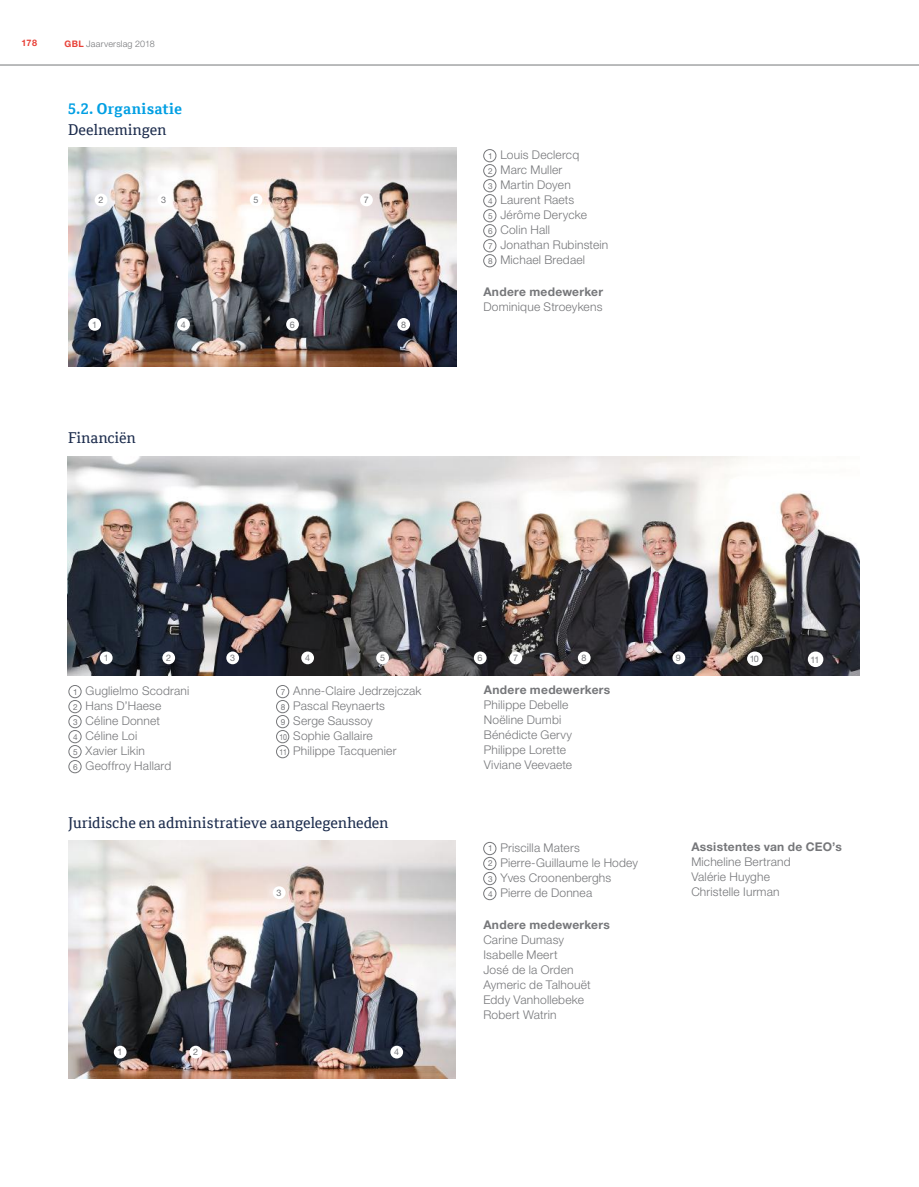
<style>
.page{position:relative;width:919px;height:1187px;background:#fff}
.page>*{position:absolute;margin:0;border:0;box-sizing:border-box;transform-origin:0 0}
.t1{font:15px "Cordale";letter-spacing:.005em;color:#1b2b4c}
.t2{font:700 15px "Cordale";letter-spacing:.005em;color:#009fe3}
.t3{font:300 12px/15px "Helvetica Neue LT Std";letter-spacing:.015em;color:#76777a}
.t4{font:700 12px "Helvetica Neue LT Std";letter-spacing:.025em;color:#76777a}
.t5{font:9px "Helvetica Neue LT Std";color:#76777a}
.t6{font:300 9px "Helvetica Neue LT Std";letter-spacing:.02em;color:#76777a}
.t7{font:700 9px "Helvetica Neue LT Std";color:#e84138}
.s1{font-weight:700;color:#e84138}
.s2{font-weight:400;font-size:8.25px}
</style>
<div class="page">
<div style="left:483px;top:149px;width:13px;height:13px;border:1px solid #76777a;border-radius:50%"></div>
<div style="left:483px;top:164px;width:13px;height:13px;border:1px solid #76777a;border-radius:50%"></div>
<div style="left:483px;top:179px;width:13px;height:13px;border:1px solid #76777a;border-radius:50%"></div>
<div style="left:483px;top:194px;width:13px;height:13px;border:1px solid #76777a;border-radius:50%"></div>
<div style="left:483px;top:209px;width:13px;height:13px;border:1px solid #76777a;border-radius:50%"></div>
<div style="left:483px;top:224px;width:13px;height:13px;border:1px solid #76777a;border-radius:50%"></div>
<div style="left:483px;top:239px;width:13px;height:13px;border:1px solid #76777a;border-radius:50%"></div>
<div style="left:483px;top:254px;width:13px;height:13px;border:1px solid #76777a;border-radius:50%"></div>
<img style="left:69px;top:147px;width:387px;height:219px">
<div style="left:177px;top:318px;width:13px;height:13px;background:#fff;border-radius:50%"></div>
<div style="left:95px;top:193px;width:12px;height:13px;background:#fff;border-radius:50%"></div>
<div style="left:157px;top:193px;width:13px;height:13px;background:#fff;border-radius:50%"></div>
<div style="left:360px;top:193px;width:13px;height:13px;background:#fff;border-radius:50%"></div>
<div style="left:397px;top:318px;width:13px;height:13px;background:#fff;border-radius:50%"></div>
<div style="left:286px;top:318px;width:13px;height:13px;background:#fff;border-radius:50%"></div>
<div style="left:88px;top:318px;width:13px;height:13px;background:#fff;border-radius:50%"></div>
<div style="left:250px;top:193px;width:12px;height:13px;background:#fff;border-radius:50%"></div>
<div style="left:483px;top:842px;width:13px;height:12px;border:1px solid #76777a;border-radius:50%"></div>
<div style="left:483px;top:857px;width:13px;height:12px;border:1px solid #76777a;border-radius:50%"></div>
<div style="left:483px;top:872px;width:13px;height:12px;border:1px solid #76777a;border-radius:50%"></div>
<div style="left:483px;top:887px;width:13px;height:12px;border:1px solid #76777a;border-radius:50%"></div>
<img style="left:68px;top:840px;width:388px;height:238px">
<div style="left:189px;top:1045px;width:13px;height:13px;background:#fff;border-radius:50%"></div>
<div style="left:273px;top:886px;width:12px;height:13px;background:#fff;border-radius:50%"></div>
<div style="left:114px;top:1045px;width:12px;height:13px;background:#fff;border-radius:50%"></div>
<div style="left:390px;top:1045px;width:13px;height:13px;background:#fff;border-radius:50%"></div>
<div style="left:69px;top:685px;width:12px;height:13px;border:1px solid #76777a;border-radius:50%"></div>
<div style="left:69px;top:700px;width:12px;height:13px;border:1px solid #76777a;border-radius:50%"></div>
<div style="left:69px;top:715px;width:12px;height:13px;border:1px solid #76777a;border-radius:50%"></div>
<div style="left:69px;top:730px;width:12px;height:13px;border:1px solid #76777a;border-radius:50%"></div>
<div style="left:69px;top:745px;width:12px;height:13px;border:1px solid #76777a;border-radius:50%"></div>
<div style="left:69px;top:760px;width:12px;height:13px;border:1px solid #76777a;border-radius:50%"></div>
<div style="left:276px;top:685px;width:13px;height:13px;border:1px solid #76777a;border-radius:50%"></div>
<div style="left:276px;top:700px;width:13px;height:13px;border:1px solid #76777a;border-radius:50%"></div>
<div style="left:276px;top:715px;width:13px;height:13px;border:1px solid #76777a;border-radius:50%"></div>
<div style="left:276px;top:730px;width:13px;height:13px;border:1px solid #76777a;border-radius:50%"></div>
<div style="left:276px;top:745px;width:13px;height:13px;border:1px solid #76777a;border-radius:50%"></div>
<img style="left:67px;top:456px;width:792px;height:219px">
<div style="left:509px;top:651px;width:13px;height:13px;background:#fff;border-radius:50%"></div>
<div style="left:226px;top:651px;width:13px;height:13px;background:#fff;border-radius:50%"></div>
<div style="left:162px;top:651px;width:13px;height:13px;background:#fff;border-radius:50%"></div>
<div style="left:100px;top:651px;width:13px;height:13px;background:#fff;border-radius:50%"></div>
<div style="left:376px;top:651px;width:13px;height:13px;background:#fff;border-radius:50%"></div>
<div style="left:577px;top:651px;width:13px;height:13px;background:#fff;border-radius:50%"></div>
<div style="left:672px;top:651px;width:13px;height:13px;background:#fff;border-radius:50%"></div>
<div style="left:474px;top:651px;width:12px;height:13px;background:#fff;border-radius:50%"></div>
<div style="left:301px;top:651px;width:13px;height:13px;background:#fff;border-radius:50%"></div>
<div style="left:747px;top:651px;width:15px;height:15px;background:#fff;border-radius:50%"></div>
<div style="left:807px;top:651px;width:16px;height:16px;background:#fff;border-radius:50%"></div>
<hr style="left:0;top:65px;width:918px;height:1px;background:#76777a">
<p class="t7" style="left:21px;top:39px;width:17px">178</p>
<p class="t6" style="left:65px;top:40px;width:92px"><span class="s1">GBL</span> Jaarverslag 2018</p>
<p class="t2" style="left:68px;top:100px;width:116px">5.2. Organisatie</p>
<p class="t1" style="left:68px;top:121px;width:100px">Deelnemingen</p>
<p class="t5" style="left:98px;top:197px;width:7px">2</p>
<p class="t5" style="left:161px;top:197px;width:7px">3</p>
<p class="t5" style="left:364px;top:197px;width:7px">7</p>
<p class="t5" style="left:253px;top:197px;width:7px">5</p>
<p class="t5" style="left:92px;top:321px;width:7px">1</p>
<p class="t5" style="left:290px;top:321px;width:7px">6</p>
<p class="t5" style="left:401px;top:321px;width:7px">8</p>
<p class="t5" style="left:181px;top:321px;width:7px">4</p>
<p class="t1" style="left:68px;top:429px;width:69px">Financiën</p>
<p class="t3" style="left:488px;top:149px;width:122px"><span class="s2">1</span> Louis Declercq<br><span class="s2">2</span> Marc Muller<br><span class="s2">3</span> Martin Doyen<br><span class="s2">4</span> Laurent Raets<br><span class="s2">5</span> Jérôme Derycke<br><span class="s2">6</span> Colin Hall<br><span class="s2">7</span> Jonathan Rubinstein<br><span class="s2">8</span> Michael Bredael</p>
<p class="t4" style="left:483px;top:287px;width:121px">Andere medewerker</p>
<p class="t3" style="left:483px;top:300px;width:120px">Dominique Stroeykens</p>
<p class="t5" style="left:104px;top:654px;width:7px">1</p>
<p class="t5" style="left:166px;top:654px;width:7px">2</p>
<p class="t5" style="left:230px;top:654px;width:7px">3</p>
<p class="t5" style="left:305px;top:654px;width:7px">4</p>
<p class="t5" style="left:380px;top:654px;width:7px">5</p>
<p class="t5" style="left:477px;top:654px;width:7px">6</p>
<p class="t5" style="left:513px;top:654px;width:7px">7</p>
<p class="t5" style="left:581px;top:654px;width:7px">8</p>
<p class="t5" style="left:675px;top:654px;width:7px">9</p>
<p class="t5" style="left:749px;top:655px;width:11px">10</p>
<p class="t5" style="left:810px;top:656px;width:11px">11</p>
<p class="t3" style="left:73px;top:684px;width:118px"><span class="s2">1</span> Guglielmo Scodrani<br><span class="s2">2</span> Hans D’Haese<br><span class="s2">3</span> Céline Donnet<br><span class="s2">4</span> Céline Loi<br><span class="s2">5</span> Xavier Likin<br><span class="s2">6</span> Geoffroy Hallard</p>
<p class="t3" style="left:279px;top:684px;width:144px"><span class="s2">7</span> Anne-Claire Jedrzejczak<br><span class="s2">8</span> Pascal Reynaerts<br><span class="s2">9</span> Serge Saussoy<br><span class="s2">10</span> Sophie Gallaire<br><span class="s2">11</span> Philippe Tacquenier</p>
<p class="t4" style="left:484px;top:685px;width:128px">Andere medewerkers</p>
<p class="t3" style="left:484px;top:698px;width:90px">Philippe Debelle<br>Noëline Dumbi<br>Bénédicte Gervy<br>Philippe Lorette<br>Viviane Veevaete</p>
<p class="t1" style="left:68px;top:814px;width:322px">Juridische en administratieve aangelegenheden</p>
<p class="t5" style="left:276px;top:889px;width:7px">3</p>
<p class="t5" style="left:118px;top:1048px;width:7px">1</p>
<p class="t5" style="left:394px;top:1048px;width:7px">4</p>
<p class="t5" style="left:193px;top:1048px;width:7px">2</p>
<p class="t3" style="left:488px;top:841px;width:151px"><span class="s2">1</span> Priscilla Maters<br><span class="s2">2</span> Pierre-Guillaume le Hodey<br><span class="s2">3</span> Yves Croonenberghs<br><span class="s2">4</span> Pierre de Donnea</p>
<p class="t4" style="left:483px;top:919px;width:128px">Andere medewerkers</p>
<p class="t3" style="left:483px;top:933px;width:109px">Carine Dumasy<br>Isabelle Meert<br>José de la Orden<br>Aymeric de Talhouët<br>Eddy Vanhollebeke<br>Robert Watrin</p>
<p class="t4" style="left:691px;top:842px;width:152px">Assistentes van de CEO’s</p>
<p class="t3" style="left:691px;top:855px;width:101px">Micheline Bertrand<br>Valérie Huyghe<br>Christelle Iurman</p>
</div>
